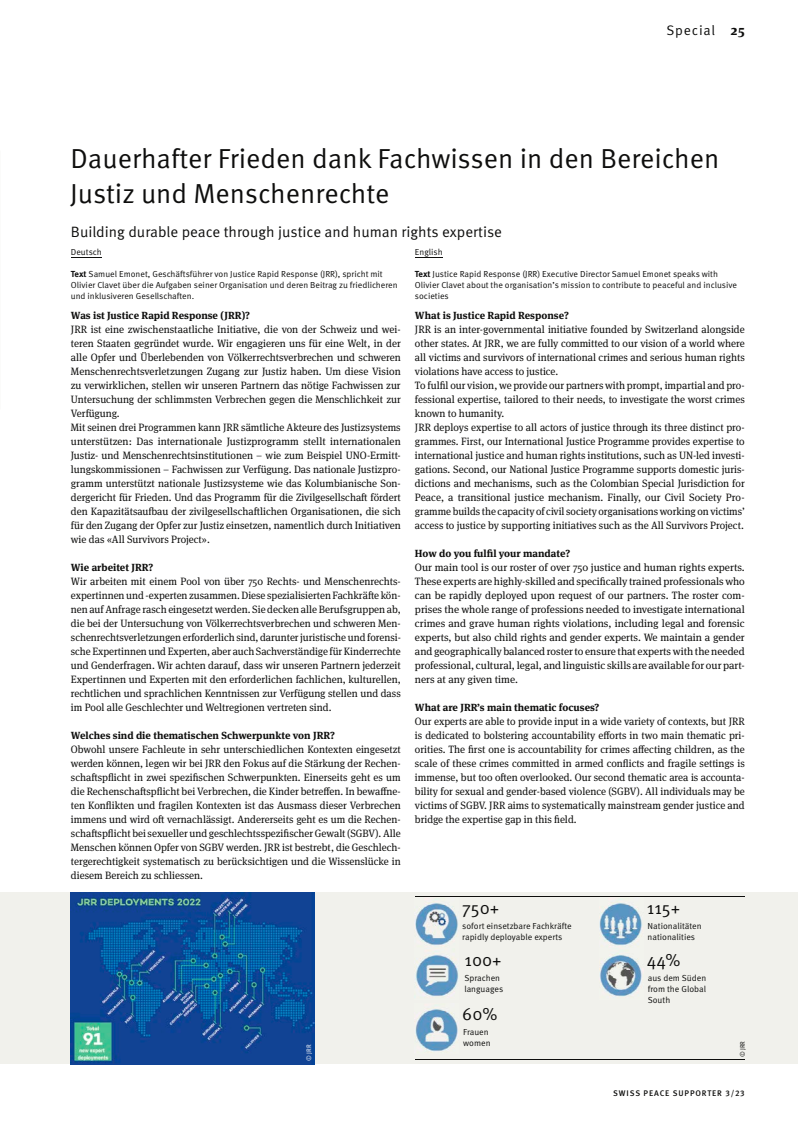
<style>
.page{position:relative;width:798px;height:1127px;background:#fff}
.page>*{position:absolute;margin:0;border:0;box-sizing:border-box;transform-origin:0 0}
.t1{font:27.5px/34.4px "Meta Pro";color:#0e0e0d}
.t2{font:17.5px "Meta Pro";color:#0e0e0d}
.t3{font:15px "Meta Pro";color:#0e0e0d}
.t4{font:13.75px "Meta Pro";letter-spacing:.055em;color:#0e0e0d}
.t5{font:10.62px/14px "Meta Serif OT";color:#0e0e0d;text-align:justify}
.t6{font:700 10.25px "Meta Serif OT";color:#0e0e0d}
.t7{font:8.75px/11.2px "Meta Pro";color:#0e0e0d}
.t8{font:500 8.12px "Meta Pro";letter-spacing:.11em;color:#0e0e0d}
.t9{font:6.5px "Meta Pro";color:#fff}
.t10{font:6.5px "Meta Pro";color:#0e0e0d}
.s1{font-family:"Meta Serif OT";font-weight:700}
.s2{font-weight:700}
</style>
<div class="page">
<svg style="left:415px;top:257px;width:27px;height:1px"></svg>
<div style="left:0;top:893px;width:797px;height:171px;background:#f1f1ec"></div>
<hr style="left:71px;top:257px;width:31px;height:1px;background:#0e0e0d">
<img style="left:415px;top:903px;width:43px;height:94px">
<img style="left:599px;top:903px;width:44px;height:94px">
<img style="left:415px;top:1009px;width:43px;height:43px">
<img style="left:71px;top:893px;width:243px;height:171px">
<hr style="left:415px;top:1059px;width:329px;height:1px;background:#0e0e0d">
<hr style="left:415px;top:897px;width:329px;height:1px;background:#0e0e0d">
<p class="t4" style="left:666px;top:22px;width:80px">Special <span class="s1">25</span></p>
<h1 class="t1" style="left:70px;top:142px;width:650px">Dauerhafter Frieden dank Fachwissen in den Bereichen<br>Justiz und Menschenrechte</h1>
<h3 class="t3" style="left:71px;top:223px;width:432px">Building durable peace through justice and human rights expertise</h3>
<p class="t7" style="left:71px;top:247px;width:32px">Deutsch</p>
<p class="t7" style="left:71px;top:268px;width:328px"><span class="s2">Text</span> Samuel Emonet, Geschäftsführer von Justice Rapid Response (JRR), spricht mit<br>Olivier Clavet über die Aufgaben seiner Organisation und deren Beitrag zu friedlicheren und inklusiveren Gesellschaften.</p>
<p class="t6" style="left:71px;top:309px;width:180px">Was ist Justice Rapid Response (JRR)?</p>
<p class="t5" style="left:71px;top:322px;width:331px;text-align:left">JRR ist eine zwischenstaatliche Initiative, die von der Schweiz und wei&shy;teren Staaten gegründet wurde. Wir engagieren uns für eine Welt, in der alle Opfer und Überlebenden von Völkerrechtsverbrechen und schweren Menschenrechtsverletzungen Zugang zur Justiz haben. Um diese Vision zu verwirklichen, stellen wir unseren Partnern das nötige Fachwissen zur Untersuchung der schlimmsten Verbrechen gegen die Menschlichkeit zur Verfügung.<br>Mit seinen drei Programmen kann JRR sämtliche Akteure des Justizsystems unterstützen: Das internationale Justizprogramm stellt internationalen Justiz- und Menschenrechtsinstitutionen – wie zum Beispiel UNO-Ermitt&shy;lungskommissionen – Fachwissen zur Verfügung. Das nationale Justizpro&shy;gramm unterstützt nationale Justizsysteme wie das Kolumbianische Son&shy;dergericht für Frieden. Und das Programm für die Zivilgesellschaft fördert den Kapazitätsaufbau der zivilgesellschaftlichen Organisationen, die sich für den Zugang der Opfer zur Justiz einsetzen, namentlich durch Initiativen wie das «All Survivors Project».</p>
<p class="t6" style="left:71px;top:561px;width:84px">Wie arbeitet JRR?</p>
<p class="t5" style="left:71px;top:574px;width:331px">Wir arbeiten mit einem Pool von über 750 Rechts- und Menschenrechts&shy;expertinnen und -experten zusammen. Diese spezialisierten Fachkräfte kön&shy;nen auf Anfrage rasch eingesetzt werden. Sie decken alle Berufsgruppen ab, die bei der Untersuchung von Völkerrechtsverbrechen und schweren Men&shy;schenrechtsverletzungen erforderlich sind, darunter juristische und forensi&shy;sche Expertinnen und Experten, aber auch Sachverständige für Kinderrechte und Genderfragen. Wir achten darauf, dass wir unseren Partnern jederzeit Expertinnen und Experten mit den erforderlichen fachlichen, kulturellen, rechtlichen und sprachlichen Kenntnissen zur Verfügung stellen und dass im Pool alle Geschlechter und Weltregionen vertreten sind.</p>
<p class="t6" style="left:71px;top:729px;width:265px">Welches sind die thematischen Schwerpunkte von JRR?</p>
<p class="t5" style="left:71px;top:742px;width:331px">Obwohl unsere Fachleute in sehr unterschiedlichen Kontexten eingesetzt werden können, legen wir bei JRR den Fokus auf die Stärkung der Rechen&shy;schaftspflicht in zwei spezifischen Schwerpunkten. Einerseits geht es um die Rechenschaftspflicht bei Verbrechen, die Kinder betreffen. In bewaffne&shy;ten Konflikten und fragilen Kontexten ist das Ausmass dieser Verbrechen immens und wird oft vernachlässigt. Andererseits geht es um die Rechen&shy;schaftspflicht bei sexueller und geschlechtsspezifischer Gewalt (SGBV). Alle Menschen können Opfer von SGBV werden. JRR ist bestrebt, die Geschlech&shy;tergerechtigkeit systematisch zu berücksichtigen und die Wissenslücke in diesem Bereich zu schliessen.</p>
<p class="t7" style="left:415px;top:247px;width:29px">English</p>
<p class="t7" style="left:415px;top:268px;width:323px"><span class="s2">Text</span> Justice Rapid Response (JRR) Executive Director Samuel Emonet speaks with<br>Olivier Clavet about the organisation’s mission to contribute to peaceful and inclusive societies</p>
<p class="t6" style="left:415px;top:309px;width:155px">What is Justice Rapid Response?</p>
<p class="t5" style="left:415px;top:322px;width:331px;text-align:left">JRR is an inter-governmental initiative founded by Switzerland alongside other states. At JRR, we are fully committed to our vision of a world where all victims and survivors of international crimes and serious human rights violations have access to justice.<br>To fulfil our vision, we provide our partners with prompt, impartial and pro&shy;fessional expertise, tailored to their needs, to investigate the worst crimes known to humanity.<br>JRR deploys expertise to all actors of justice through its three distinct pro&shy;grammes. First, our International Justice Programme provides expertise to international justice and human rights institutions, such as UN-led investi&shy;gations. Second, our National Justice Programme supports domestic juris&shy;dictions and mechanisms, such as the Colombian Special Jurisdiction for Peace, a transitional justice mechanism. Finally, our Civil Society Pro&shy;gramme builds the capacity of civil society organisations working on victims’ access to justice by supporting initiatives such as the All Survivors Project.</p>
<p class="t6" style="left:415px;top:547px;width:157px">How do you fulfil your mandate?</p>
<p class="t5" style="left:415px;top:560px;width:331px">Our main tool is our roster of over 750 justice and human rights experts.<br>These experts are highly-skilled and specifically trained professionals who can be rapidly deployed upon request of our partners. The roster com&shy;prises the whole range of professions needed to investigate international crimes and grave human rights violations, including legal and forensic experts, but also child rights and gender experts. We maintain a gender and geographically balanced roster to ensure that experts with the needed professional, cultural, legal, and linguistic skills are available for our part&shy;ners at any given time.</p>
<p class="t6" style="left:415px;top:701px;width:186px">What are JRR’s main thematic focuses?</p>
<p class="t5" style="left:415px;top:714px;width:331px">Our experts are able to provide input in a wide variety of contexts, but JRR is dedicated to bolstering accountability efforts in two main thematic pri&shy;orities. The first one is accountability for crimes affecting children, as the scale of these crimes committed in armed conflicts and fragile settings is immense, but too often overlooked. Our second thematic area is accounta&shy;bility for sexual and gender-based violence (SGBV). All individuals may be victims of SGBV. JRR aims to systematically mainstream gender justice and bridge the expertise gap in this field.</p>
<h2 class="t2" style="left:462px;top:898px;width:38px">750+</h2>
<h2 class="t2" style="left:646px;top:898px;width:35px">115+</h2>
<p class="t7" style="left:462px;top:920px;width:111px">sofort einsetzbare Fachkräfte rapidly deployable experts</p>
<p class="t7" style="left:647px;top:920px;width:55px">Nationalitäten nationalities</p>
<h2 class="t2" style="left:464px;top:949px;width:39px">100+</h2>
<h2 class="t2" style="left:646px;top:949px;width:35px">44%</h2>
<p class="t7" style="left:464px;top:972px;width:40px">Sprachen languages</p>
<p class="t7" style="left:647px;top:972px;width:60px;text-align:justify">aus dem Süden from the Global South</p>
<h2 class="t2" style="left:462px;top:1004px;width:37px">60%</h2>
<p class="t7" style="left:463px;top:1026px;width:29px">Frauen women</p>
<p class="t9" style="left:305px;top:1061px;width:18px;rotate:-90deg">© JRR</p>
<p class="t10" style="left:738px;top:1057px;width:18px;rotate:-90deg">© JRR</p>
<p class="t8" style="left:613px;top:1088px;width:133px">SWISS PEACE SUPPORTER 3/23</p>
</div>
